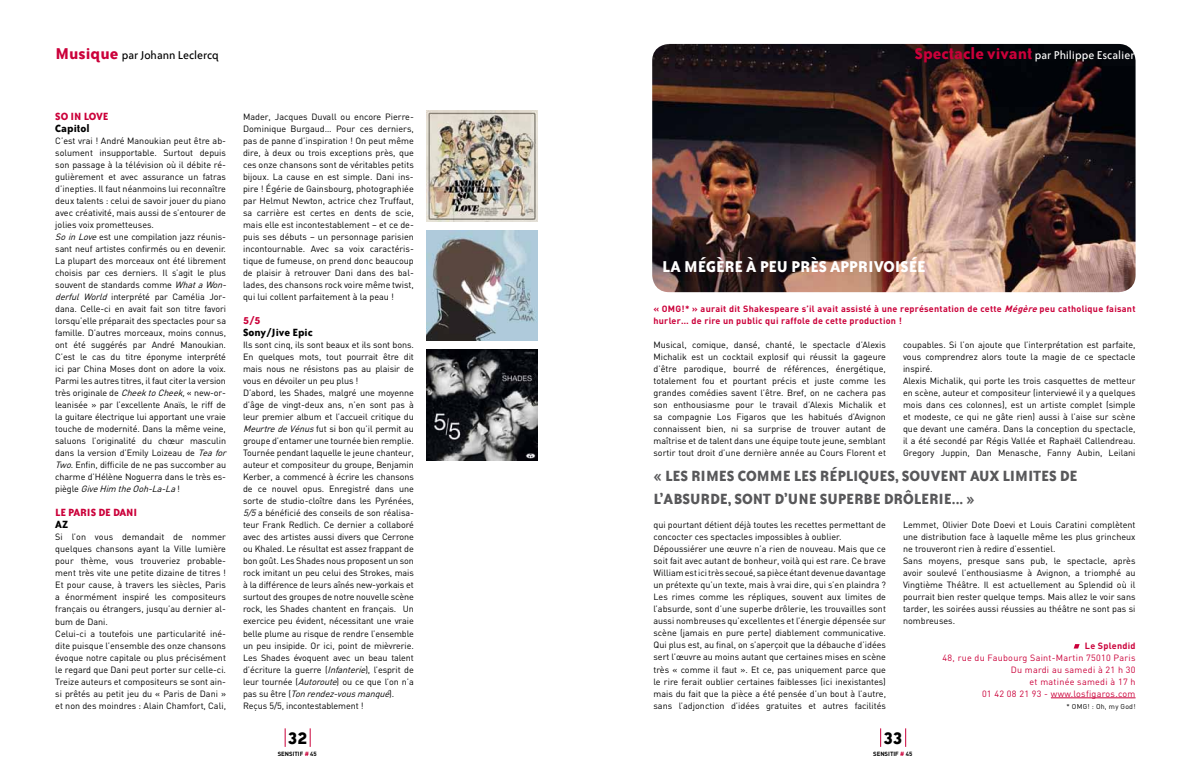
<style>
.page{position:relative;width:1191px;height:766px;background:#fff}
.page>*{position:absolute;margin:0;border:0;box-sizing:border-box;transform-origin:0 0}
.t1{font:700 20px "Bailey Sans ITC";color:#000}
.t2{font:700 18px "Bailey Sans ITC";color:#fff}
.t3{font:700 17px/22.6px "Bailey Sans ITC";color:#58585a}
.t4{font:13px "Bailey Sans ITC";color:#fff}
.t5{font:13px "Bailey Sans ITC";color:#000}
.t6{font:700 12px "Bailey Sans ITC";color:#cb003a}
.t7{font:700 12px "Bailey Sans ITC";color:#000}
.t8{font:9px/12px "DIN";letter-spacing:-.01em;color:#000}
.t9{font:700 9px/12px "DIN";letter-spacing:.03em;color:#cb003a}
.t10{font:9px/12px "DIN";letter-spacing:.03em;color:#cb003a;text-align:right}
.t11{font:7px "DIN";letter-spacing:.03em;color:#000}
.t12{font:700 6px "DIN";color:#000}
.s1{font-weight:700;font-size:18px;color:#cb003a}
.s2{font-style:italic}
.s3{color:#cb003a}
</style>
<div class="page">
<svg style="left:285px;top:728px;width:1px;height:18px"></svg>
<svg style="left:310px;top:728px;width:1px;height:18px"></svg>
<svg style="left:880px;top:728px;width:1px;height:18px"></svg>
<svg style="left:905px;top:728px;width:1px;height:18px"></svg>
<img style="left:427px;top:111px;width:110px;height:110px">
<img style="left:426px;top:349px;width:111px;height:111px">
<img style="left:427px;top:230px;width:110px;height:110px">
<img style="left:652px;top:44px;width:483px;height:248px">
<hr style="left:1050px;top:697px;width:85px;height:1px;background:#cb003a">
<svg style="left:1074px;top:644px;width:5px;height:4px"></svg>
<h3 class="t5" style="left:55px;top:48px;width:165px"><span class="s1">MUSIQUE</span> par Johann Leclercq</h3>
<h3 class="t6" style="left:55px;top:110px;width:55px">SOINLOVE</h3>
<h3 class="t7" style="left:55px;top:122px;width:36px">CAPITOL</h3>
<p class="t8" style="left:55px;top:135px;width:175px">C’est vrai ! André Manoukian peut être ab&shy;solument insupportable. Surtout depuis son passage à la télévision où il débite ré&shy;gulièrement et avec assurance un fatras d’inepties. Il faut néanmoins lui reconnaître deux talents : celui de savoir jouer du piano avec créativité, mais aussi de s’entourer de jolies voix prometteuses.<br><span class="s2">SoinLove</span>est une compilation jazz réunis&shy;sant neuf artistes confirmés ou en devenir.<br>La plupart des morceaux ont été librement choisis par ces derniers. Il s’agit le plus souvent de standards comme <span class="s2">WhataWon&shy;derful World</span> interprété par Camélia Jor&shy;dana. Celle-ci en avait fait son titre favori lorsqu’elle préparait des spectacles pour sa famille. D’autres morceaux, moins connus, ont été suggérés par André Manoukian.<br>C’est le cas du titre éponyme interprété ici par China Moses dont on adore la voix.<br>Parmi les autres titres, il faut citer la version très originale de <span class="s2">CheektoCheek,</span>« new-or&shy;leanisée » par l’excellente Anaïs, le riff de la guitare électrique lui apportant une vraie touche de modernité. Dans la même veine, saluons l’originalité du chœur masculin dans la version d’Emily Loizeau de <span class="s2">Teafor Two</span>. Enfin, difficile de ne pas succomber au charme d’Hélène Noguerra dans le très es&shy;p i è g l e <span class="s2">GiveHim theOoh-La-La</span> !</p>
<h3 class="t6" style="left:55px;top:506px;width:20px">LE PARIS</h3>
<h3 class="t6" style="left:98px;top:506px;width:22px">DE DANI</h3>
<h3 class="t7" style="left:55px;top:518px;width:8px">AZ</h3>
<p class="t8" style="left:55px;top:531px;width:172px">Si l’on vous demandait de nommer quelques chansons ayant la Ville lumière pour thème, vous trouveriez probable&shy;ment très vite une petite dizaine de titres !<br>Et pour cause, à travers les siècles, Paris a énormément inspiré les compositeurs français ou étrangers, jusqu’au dernier al&shy;bum de Dani.<br>Celui-ci a toutefois une particularité iné&shy;dite puisque l’ensemble des onze chansons évoque notre capitale ou plus précisément le regard que Dani peut porter sur celle-ci.<br>Treize auteurs et compositeurs se sont ain&shy;si prêtés au petit jeu du « Paris de Dani » et non des moindres : Alain Chamfort, Cali,</p>
<p class="t8" style="left:243px;top:111px;width:172px;text-align:justify">Mader, Jacques Duvall ou encore Pierre-Dominique Burgaud… Pour ces derniers, pas de panne d’inspiration ! On peut même dire, à deux ou trois exceptions près, que ces onze chansons sont de véritables petits bijoux. La cause en est simple. Dani ins&shy;pire ! Égérie de Gainsbourg, photographiée par Helmut Newton, actrice chez Truffaut, sa carrière est certes en dents de scie, mais elle est incontestablement – et ce de&shy;puis ses débuts – un personnage parisien incontournable. Avec sa voix caractéris&shy;tique de fumeuse, on prend donc beaucoup de plaisir à retrouver Dani dans des bal&shy;lades, des chansons rock voire même twist, qui lui collent parfaitement à la peau !</p>
<h3 class="t6" style="left:243px;top:314px;width:19px">5/5</h3>
<h3 class="t7" style="left:243px;top:326px;width:71px">SONY/JIVE EPIC</h3>
<p class="t8" style="left:243px;top:339px;width:172px">Ils sont cinq, ils sont beaux et ils sont bons.<br>En quelques mots, tout pourrait être dit mais nous ne résistons pas au plaisir de vous en dévoiler un peu plus !<br>D’abord, les Shades, malgré une moyenne d’âge de vingt-deux ans, n’en sont pas à leur premier album et l’accueil critique du <span class="s2">MeurtredeVénus</span>fut si bon qu’il permit au groupe d’entamer une tournée bien remplie.<br>Tournée pendant laquelle le jeune chanteur, auteur et compositeur du groupe, Benjamin Kerber, a commencé à écrire les chansons de ce nouvel opus. Enregistré dans une sorte de studio-cloître dans les Pyrénées, <span class="s2">5/5</span>a bénéficié des conseils de son réalisa&shy;teur Frank Redlich. Ce dernier a collaboré avec des artistes aussi divers que Cerrone ou Khaled. Le résultat est assez frappant de bon goût. Les Shades nous proposent un son rock imitant un peu celui des Strokes, mais à la différence de leurs aînés new-yorkais et surtout des groupes de notre nouvelle scène rock, les Shades chantent en français. U n exercice peu évident, nécessitant une vraie belle plume au risque de rendre l’ensemble un peu insipide. Or ici, point de mièvrerie.<br>Les Shades évoquent avec un beau talent d’écriture la guerre (<span class="s2">Infanterie</span>), l’esprit de leur tournée (<span class="s2">Autoroute</span>) ou ce que l’on n’a p a s s u ê t re ( <span class="s2">Tonrendez-vousmanqué</span>) .<br>Reçus 5/5, incontestablement !</p>
<h1 class="t1" style="left:288px;top:726px;width:21px">32</h1>
<p class="t12" style="left:278px;top:749px;width:5px">sensiti</p>
<p class="t12" style="left:300px;top:749px;width:18px">f <span class="s3">#</span> 45</p>
<h3 class="t4" style="left:915px;top:48px;width:221px"><span class="s1">SPECTACLE VIVANT</span> par Philippe Escalier</h3>
<h2 class="t2" style="left:662px;top:256px;width:255px">LA MÉGÈRE À PEU PRÈS APPRIVOISÉE</h2>
<p class="t9" style="left:653px;top:302px;width:483px">« OMG!* » aurait dit Shakespeare s’il avait assisté à une représentation de cette <span class="s2">Mégère</span> peu catholique faisant hurler… de rire un public qui raffole de cette production !</p>
<p class="t8" style="left:653px;top:339px;width:234px;text-align:justify">Musical, comique, dansé, chanté, le spectacle d’Alexis Michalik est un cocktail explosif qui réussit la gageure d’être parodique, bourré de références, énergétique, totalement fou et pourtant précis et juste comme les grandes comédies savent l’être. Bref, on ne cachera pas son enthousiasme pour le travail d’Alexis Michalik et sa compagnie Los Figaros que les habitués d’Avignon connaissent bien, ni sa surprise de trouver autant de maîtrise et de talent dans une équipe toute jeune, semblant sortir tout droit d’une dernière année au Cours Florent et</p>
<p class="t8" style="left:903px;top:339px;width:234px">coupables. Si l’on ajoute que l’interprétation est parfaite, vous comprendrez alors toute la magie de ce spectacle inspiré.<br>Alexis Michalik, qui porte les trois casquettes de metteur en scène, auteur et compositeur (interviewé il y a quelques mois dans ces colonnes), est un artiste complet (simple et modeste, ce qui ne gâte rien) aussi à l’aise sur scène que devant une caméra. Dans la conception du spectacle, il a été secondé par Régis Vallée et Raphaël Callendreau.<br>Gregory Juppin, Dan Menasche, Fanny Aubin, Leilani</p>
<h3 class="t3" style="left:653px;top:464px;width:423px;text-indent:140px">LES RÉPLIQUES, SOUVENT AUX LIM ITES DE<br>L’ABSURDE, SONT D’UNE SUPERBE DRÔLERIE... »</h3>
<h3 class="t3" style="left:653px;top:464px;width:115px">« LES RIMES COMME</h3>
<p class="t8" style="left:653px;top:519px;width:234px">qui pourtant détient déjà toutes les recettes permettant de concocter ces spectacles impossibles à oublier.<br>Dépoussiérer une œuvre n’a rien de nouveau. Mais que ce soit fait avec autant de bonheur, voilà qui est rare. Ce brave William est ici très secoué, sa pièce étant devenue davantage un prétexte qu’un texte, mais à vrai dire, qui s’en plaindra ?<br>Les rimes comme les répliques, souvent aux limites de l’absurde, sont d’une superbe drôlerie, les trouvailles sont aussi nombreuses qu’excellentes et l’énergie dépensée sur scène (jamais en pure perte) diablement communicative.<br>Qui plus est, au final, on s’aperçoit que la débauche d’idées sert l’œuvre au moins autant que certaines mises en scène très « comme il faut ». Et ce, pas uniquement parce que le rire ferait oublier certaines faiblesses (ici inexistantes) mais du fait que la pièce a été pensée d’un bout à l’autre, sans l’adjonction d’idées gratuites et autres facilités</p>
<p class="t8" style="left:903px;top:519px;width:234px">Lemmet, Olivier Dote Doevi et Louis Caratini complètent une distribution face à laquelle même les plus grincheux ne trouveront rien à redire d’essentiel.<br>Sans moyens, presque sans pub, le spectacle, après avoir soulevé l’enthousiasme à Avignon, a triomphé au Vingtième Théâtre. Il est actuellement au Splendid où il pourrait bien rester quelque temps. Mais allez le voir sans tarder, les soirées aussi réussies au théâtre ne sont pas si nombreuses.</p>
<p class="t9" style="left:1085px;top:638px;width:52px">Le Splendid</p>
<p class="t10" style="left:942px;top:651px;width:194px">48, rue du Faubourg Saint-Martin 75010 Paris<br>Du mardi au samedi à 21 h 30<br>et matinée samedi à 17 h<br>01 42 08 21 93 - www.losfigaros.com</p>
<p class="t11" style="left:1066px;top:701px;width:71px">* OMG! : Oh, my God!</p>
<h1 class="t1" style="left:883px;top:726px;width:21px">33</h1>
<p class="t12" style="left:873px;top:749px;width:5px">sensiti</p>
<p class="t12" style="left:895px;top:749px;width:18px">f <span class="s3">#</span> 45</p>
</div>
